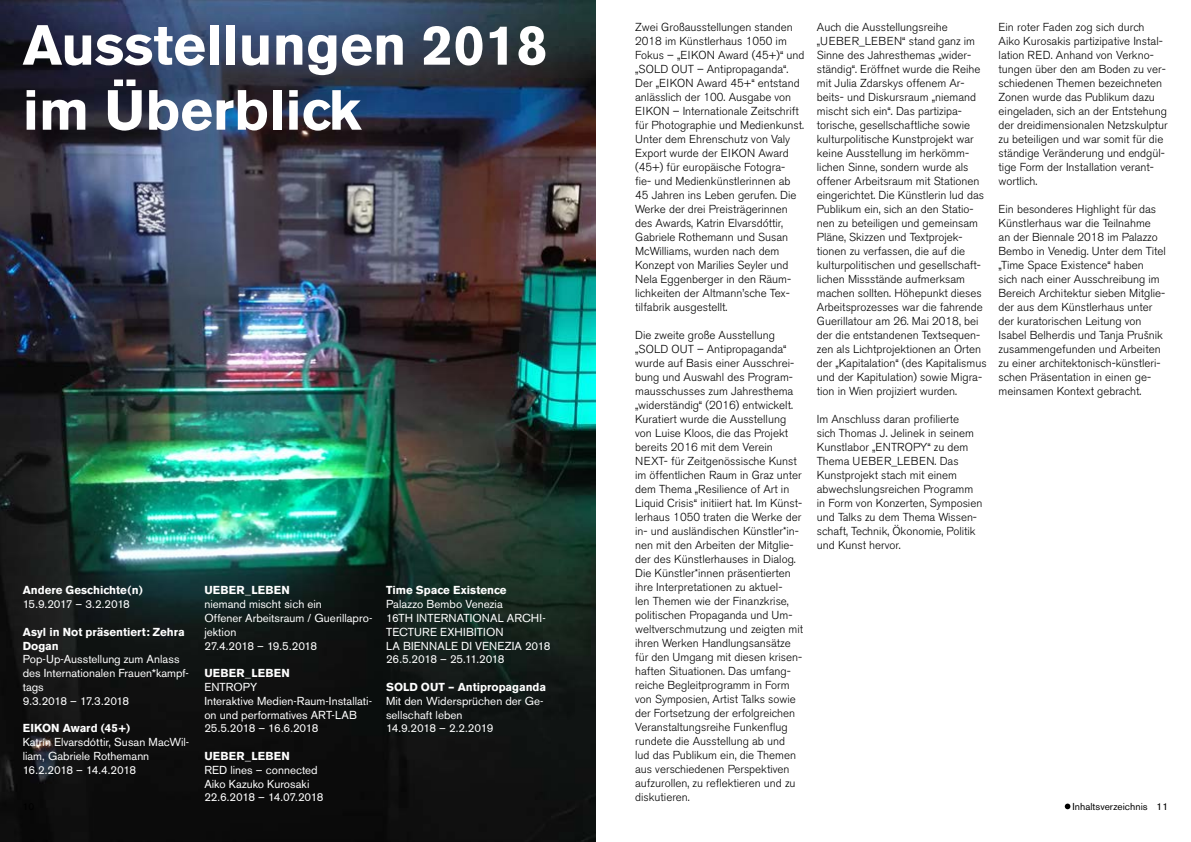
<style>
.page{position:relative;width:1191px;height:842px;background:#fff}
.page>*{position:absolute;margin:0;border:0;box-sizing:border-box;transform-origin:0 0}
.t1{font:700 56px/65px "Akzidenz Grotesk BE";color:#fff}
.t2{font:300 11.5px/14px "Akzidenz Grotesk BE";color:#000}
.t3{font:11.5px/13.8px "Akzidenz Grotesk BE";color:#fff}
.t4{font:700 11.5px/13.8px "Akzidenz Grotesk BE";color:#fff}
.t5{font:11.5px "Akzidenz Grotesk BE";letter-spacing:-.04em;color:#fff}
.t6{font:10px "Akzidenz Grotesk BE";letter-spacing:.01em;color:#000}
</style>
<div class="page">
<img style="left:0;top:0;width:595px;height:842px">
<svg style="left:1064px;top:803px;width:6px;height:6px"></svg>
<h1 class="t1" style="left:23px;top:13px;width:526px">Ausstellungen 2018 im Überblick</h1>
<p class="t4" style="left:23px;top:584px;width:122px">Andere Geschichte(n)</p>
<p class="t5" style="left:23px;top:597px;width:109px">15.9.2017 – 3.2.2018</p>
<p class="t4" style="left:23px;top:625px;width:164px">Asyl in Not präsentiert: Zehra<br>Dogan</p>
<p class="t3" style="left:23px;top:652px;width:168px">Pop-Up-Ausstellung zum Anlass des Internationalen Frauen*kampf&shy;tags<br>9.3.2018 – 17.3.2018</p>
<p class="t4" style="left:23px;top:722px;width:109px">EIKON Award (45+)</p>
<p class="t3" style="left:23px;top:735px;width:168px">Katrín Elvarsdóttir, Susan MacWil&shy;liam, Gabriele Rothemann<br>16.2.2018 – 14.4.2018</p>
<p class="t4" style="left:204px;top:584px;width:87px">UEBER_LEBEN</p>
<p class="t3" style="left:204px;top:597px;width:169px">niemand mischt sich ein<br>Offener Arbeitsraum / Guerillapro&shy;jektion<br>27.4.2018 – 19.5.2018</p>
<p class="t4" style="left:204px;top:666px;width:87px">UEBER_LEBEN</p>
<p class="t3" style="left:204px;top:680px;width:169px">ENTROPY<br>Interaktive Medien-Raum-Installati&shy;on und performatives ART-LAB<br>25.5.2018 – 16.6.2018</p>
<p class="t4" style="left:204px;top:749px;width:87px">UEBER_LEBEN</p>
<p class="t3" style="left:204px;top:763px;width:121px">RED lines – connected<br>Aiko Kazuko Kurosaki<br>22.6.2018 – 14.07.2018</p>
<p class="t4" style="left:386px;top:584px;width:122px">Time Space Existence</p>
<p class="t3" style="left:386px;top:597px;width:166px">Palazzo Bembo Venezia<br>16TH INTERNATIONAL ARCHI-<br>TECTURE EXHIBITION<br>LA BIENNALE DI VENEZIA 2018<br>26.5.2018 – 25.11.2018</p>
<p class="t4" style="left:386px;top:680px;width:161px">SOLD OUT – Antipropaganda</p>
<p class="t3" style="left:386px;top:694px;width:159px">Mit den Widersprüchen der Ge&shy;sellschaft leben<br>14.9.2018 – 2.2.2019</p>
<p class="t2" style="left:635px;top:20px;width:171px">Zwei Großausstellungen standen<br>2018 im Künstlerhaus 1050 im<br>Fokus – „EIKON Award (45+)“ und „SOLD OUT – Antipropaganda“.<br>Der „EIKON Award 45+“ entstand anlässlich der 100. Ausgabe von<br>EIKON – Internationale Zeitschrift für Photographie und Medienkunst.<br>Unter dem Ehrenschutz von Valy<br>Export wurde der EIKON Award (45+) für europäische Fotogra-<br>fie- und Medienkünstlerinnen ab<br>45 Jahren ins Leben gerufen. Die<br>Werke der drei Preisträgerinnen des Awards, Katrin Elvarsdóttir,<br>Gabriele Rothemann und Susan<br>McWilliams, wurden nach dem<br>Konzept von Marilies Seyler und<br>Nela Eggenberger in den Räum&shy;lichkeiten der Altmann’sche Tex&shy;tilfabrik ausgestellt.</p>
<p class="t2" style="left:635px;top:328px;width:170px">Die zweite große Ausstellung „SOLD OUT – Antipropaganda“ wurde auf Basis einer Ausschrei&shy;bung und Auswahl des Program&shy;mausschusses zum Jahresthema „widerständig“ (2016) entwickelt.<br>Kuratiert wurde die Ausstellung von Luise Kloos, die das Projekt bereits 2016 mit dem Verein<br>NEXT- für Zeitgenössische Kunst im öffentlichen Raum in Graz unter dem Thema „Resilience of Art in<br>Liquid Crisis“ initiiert hat. Im Künst&shy;lerhaus 1050 traten die Werke der in- und ausländischen Künstler*in&shy;nen mit den Arbeiten der Mitglie&shy;der des Künstlerhauses in Dialog.<br>Die Künstler*innen präsentierten ihre Interpretationen zu aktuel-<br>len Themen wie der Finanzkrise, politischen Propaganda und Um&shy;weltverschmutzung und zeigten mit ihren Werken Handlungsansätze für den Umgang mit diesen krisen&shy;haften Situationen. Das umfang&shy;reiche Begleitprogramm in Form von Symposien, Artist Talks sowie der Fortsetzung der erfolgreichen<br>Veranstaltungsreihe Funkenflug rundete die Ausstellung ab und<br>lud das Publikum ein, die Themen aus verschiedenen Perspektiven aufzurollen, zu reflektieren und zu diskutieren.</p>
<p class="t2" style="left:817px;top:20px;width:171px">Auch die Ausstellungsreihe „UEBER_LEBEN“ stand ganz im Sinne des Jahresthemas „wider&shy;ständig“. Eröffnet wurde die Reihe mit Julia Zdarskys offenem Ar&shy;beits- und Diskursraum „niemand mischt sich ein“. Das partizipa&shy;torische, gesellschaftliche sowie kulturpolitische Kunstprojekt war keine Ausstellung im herkömm&shy;lichen Sinne, sondern wurde als offener Arbeitsraum mit Stationen eingerichtet. Die Künstlerin lud das Publikum ein, sich an den Statio&shy;nen zu beteiligen und gemeinsam Pläne, Skizzen und Textprojek&shy;tionen zu verfassen, die auf die kulturpolitischen und gesellschaft&shy;lichen Missstände aufmerksam machen sollten. Höhepunkt dieses Arbeitsprozesses war die fahrende Guerillatour am 26. Mai 2018, bei der die entstandenen Textsequen&shy;zen als Lichtprojektionen an Orten der „Kapitalation“ (des Kapitalismus und der Kapitulation) sowie Migra&shy;tion in Wien projiziert wurden.</p>
<p class="t2" style="left:817px;top:412px;width:167px">Im Anschluss daran profilierte<br>sich Thomas J. Jelinek in seinem<br>Kunstlabor „ENTROPY“ zu dem<br>Thema UEBER_LEBEN. Das<br>Kunstprojekt stach mit einem abwechslungsreichen Programm in Form von Konzerten, Symposien und Talks zu dem Thema Wissen&shy;schaft, Technik, Ökonomie, Politik und Kunst hervor.</p>
<p class="t2" style="left:998px;top:20px;width:171px">Ein roter Faden zog sich durch<br>Aiko Kurosakis partizipative Instal&shy;lation RED. Anhand von Verkno&shy;tungen über den am Boden zu ver&shy;schiedenen Themen bezeichneten<br>Zonen wurde das Publikum dazu eingeladen, sich an der Entstehung der dreidimensionalen Netzskulptur zu beteiligen und war somit für die ständige Veränderung und endgül&shy;tige Form der Installation verant&shy;wortlich.</p>
<p class="t2" style="left:998px;top:202px;width:169px">Ein besonderes Highlight für das<br>Künstlerhaus war die Teilnahme<br>an der Biennale 2018 im Palazzo<br>Bembo in Venedig. Unter dem Titel „Time Space Existence“ haben<br>sich nach einer Ausschreibung im<br>Bereich Architektur sieben Mitglie&shy;der aus dem Künstlerhaus unter der kuratorischen Leitung von<br>Isabel Belherdis und Tanja Prušnik zusammengefunden und Arbeiten zu einer architektonisch-künstleri&shy;schen Präsentation in einen ge&shy;meinsamen Kontext gebracht.</p>
<p class="t6" style="left:1072px;top:800px;width:97px">Inhaltsverzeichnis 11</p>
</div>
